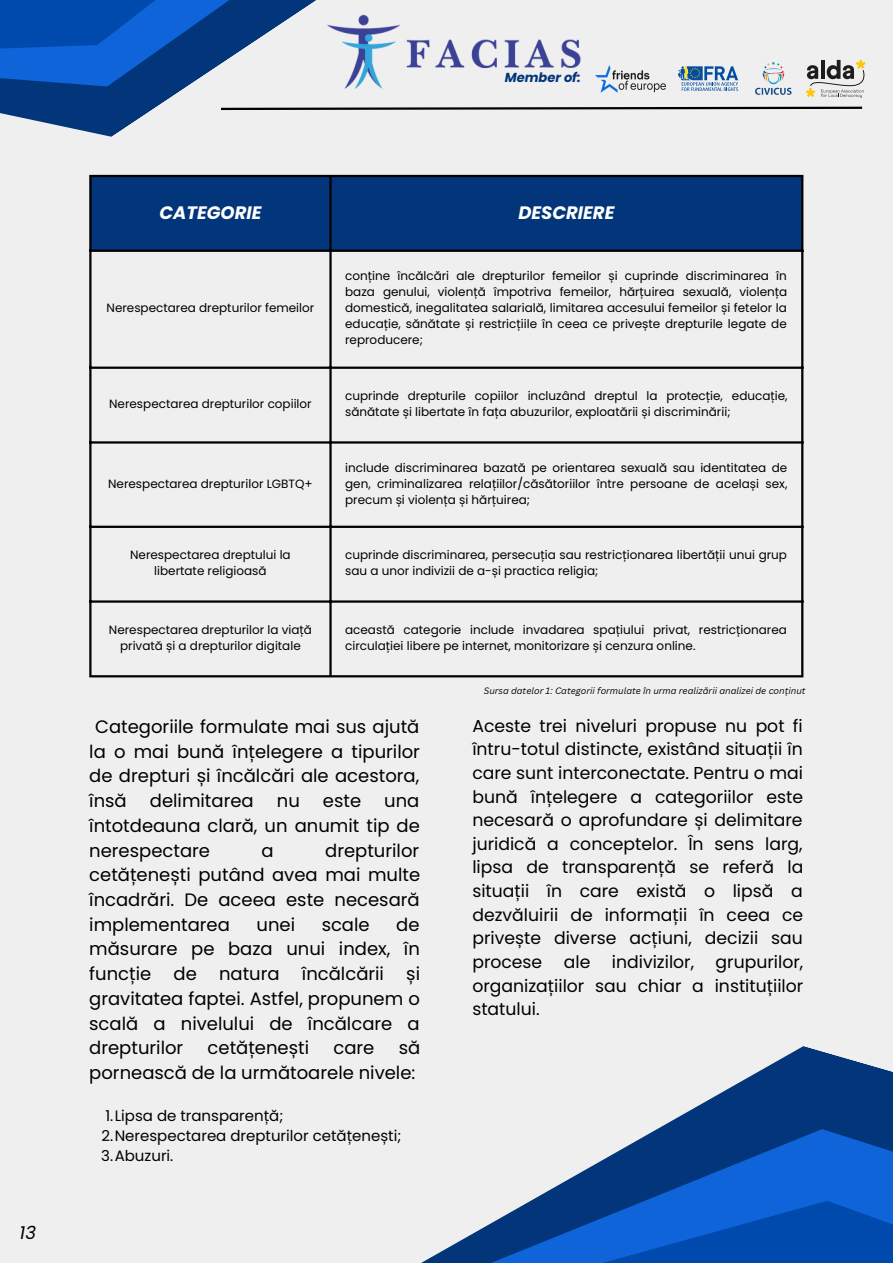
<style>
.page{position:relative;width:893px;height:1264px;background:#fff}
.page>*{position:absolute;margin:0;border:0;box-sizing:border-box;transform-origin:0 0}
.t1{font:18px/24.8px "Poppins";color:#000;text-align:justify}
.t2{font:italic 700 18px "Poppins";color:#fff}
.t3{font:italic 18px "Poppins";color:#000}
.t4{font:17.25px/23.5px "Poppins";color:#000;text-align:justify}
.t5{font:15px "Poppins";color:#000}
.t6{font:italic 700 13.05px "Poppins";color:#023579}
.t7{font:12px/16px "Poppins";color:#000}
.t8{font:italic 9px "Canva Sans";color:#000}
</style>
<div class="page">
<div style="left:0;top:0;width:892px;height:1262px;background:#efefef"></div>
<svg style="left:0;top:0;width:480px;height:175px"></svg>
<svg style="left:219px;top:105px;width:644px;height:6px"></svg>
<svg style="left:423px;top:1058px;width:469px;height:204px"></svg>
<div style="left:91px;top:177px;width:710px;height:73px;background:#023579"></div>
<hr style="left:89px;top:177px;width:2px;height:498px;background:#000">
<hr style="left:329px;top:177px;width:2px;height:498px;background:#000">
<hr style="left:801px;top:177px;width:2px;height:498px;background:#000">
<hr style="left:89px;top:175px;width:714px;height:2px;background:#000">
<hr style="left:89px;top:250px;width:714px;height:2px;background:#000">
<hr style="left:89px;top:366px;width:714px;height:3px;background:#000">
<hr style="left:89px;top:441px;width:714px;height:2px;background:#000">
<hr style="left:89px;top:525px;width:714px;height:3px;background:#000">
<hr style="left:89px;top:600px;width:714px;height:2px;background:#000">
<hr style="left:89px;top:675px;width:714px;height:2px;background:#000">
<svg style="left:806px;top:60px;width:59px;height:38px"></svg>
<img style="left:755px;top:62px;width:37px;height:33px">
<img style="left:611px;top:70px;width:55px;height:22px">
<svg style="left:677px;top:66px;width:61px;height:25px"></svg>
<img style="left:323px;top:6px;width:288px;height:95px">
<p class="t3" style="left:20px;top:1220px;width:18px">13</p>
<p class="t6" style="left:504px;top:68px;width:77px">Member of:</p>
<p class="t2" style="left:159px;top:200px;width:103px">CATEGORIE</p>
<p class="t2" style="left:518px;top:200px;width:97px">DESCRIERE</p>
<p class="t7" style="left:107px;top:300px;width:209px">Nerespectarea drepturilor femeilor</p>
<p class="t7" style="left:345px;top:268px;width:443px;text-align:justify">conține încălcări ale drepturilor femeilor și cuprinde discriminarea în baza genului, violență împotriva femeilor, hărțuirea sexuală, violența domestică, inegalitatea salarială, limitarea accesului femeilor și fetelor la educație, sănătate și restricțiile în ceea ce privește drepturile legate de reproducere;</p>
<p class="t7" style="left:109px;top:396px;width:204px">Nerespectarea drepturilor copiilor</p>
<p class="t7" style="left:345px;top:388px;width:444px">cuprinde drepturile copiilor incluzând dreptul la protecție, educație, sănătate și libertate în fața abuzurilor, exploatării și discriminării;</p>
<p class="t7" style="left:108px;top:476px;width:206px">Nerespectarea drepturilor LGBTQ+</p>
<p class="t7" style="left:345px;top:460px;width:443px;text-align:justify">include discriminarea bazată pe orientarea sexuală sau identitatea de gen, criminalizarea relațiilor/căsătoriilor între persoane de același sex, precum și violența și hărțuirea;</p>
<p class="t7" style="left:130px;top:547px;width:162px;text-align:center">Nerespectarea dreptului la libertate religioasă</p>
<p class="t7" style="left:345px;top:547px;width:443px">cuprinde discriminarea, persecuția sau restricționarea libertății unui grup sau a unor indivizii de a-și practica religia;</p>
<p class="t7" style="left:109px;top:622px;width:204px;text-align:center">Nerespectarea drepturilor la viață privată și a drepturilor digitale</p>
<p class="t7" style="left:345px;top:622px;width:443px">această categorie include invadarea spațiului privat, restricționarea circulației libere pe internet, monitorizare și cenzura online.</p>
<p class="t1" style="left:89px;top:714px;width:332px;text-indent:6px">Categoriile formulate mai sus ajută la o mai bună înțelegere a tipurilor de drepturi și încălcări ale acestora, însă</p>
<p class="t1" style="left:150px;top:788px;width:105px">delimitarea</p>
<p class="t1" style="left:277px;top:788px;width:25px">nu</p>
<p class="t1" style="left:323px;top:788px;width:40px">este</p>
<p class="t1" style="left:89px;top:788px;width:332px;text-indent:295px">una întotdeauna clară, un anumit tip de nerespectare</p>
<p class="t1" style="left:89px;top:837px;width:332px;text-indent:236px">drepturilor cetățenești putând avea mai multe încadrări. De aceea este necesară implementarea</p>
<p class="t1" style="left:261px;top:837px;width:14px">a</p>
<p class="t1" style="left:256px;top:912px;width:40px">unei</p>
<p class="t1" style="left:321px;top:912px;width:50px">scale</p>
<p class="t1" style="left:89px;top:912px;width:332px;text-indent:307px">de măsurare pe baza unui index, în funcție de natura încălcării și gravitatea faptei. Astfel, propunem o scală a nivelului de încălcare a drepturilor</p>
<p class="t1" style="left:208px;top:1035px;width:103px">cetățenești</p>
<p class="t1" style="left:333px;top:1035px;width:42px">care</p>
<p class="t1" style="left:89px;top:1035px;width:332px;text-align:right">să<br>pornească de la următoarele nivele:</p>
<p class="t5" style="left:105px;top:1104px;width:179px">1.Lipsa de transparență;</p>
<p class="t5" style="left:101px;top:1125px;width:301px">2.Nerespectarea drepturilor cetățenești;</p>
<p class="t5" style="left:101px;top:1145px;width:74px">3.Abuzuri.</p>
<p class="t8" style="left:484px;top:684px;width:323px">Sursa datelor 1: Categorii formulate în urma realizării analizei de conținut</p>
<p class="t4" style="left:472px;top:714px;width:332px">Aceste trei niveluri propuse nu pot fi întru-totul distincte, existând situații în care sunt interconectate. Pentru o mai bună înțelegere a categoriilor este necesară o aprofundare și delimitare juridică a conceptelor. În sens larg, lipsa de transparență se referă la situații în care există o lipsă a dezvăluirii de informații în ceea ce privește diverse acțiuni, decizii sau procese ale indivizilor, grupurilor, organizațiilor sau chiar a instituțiilor statului.</p>
</div>
